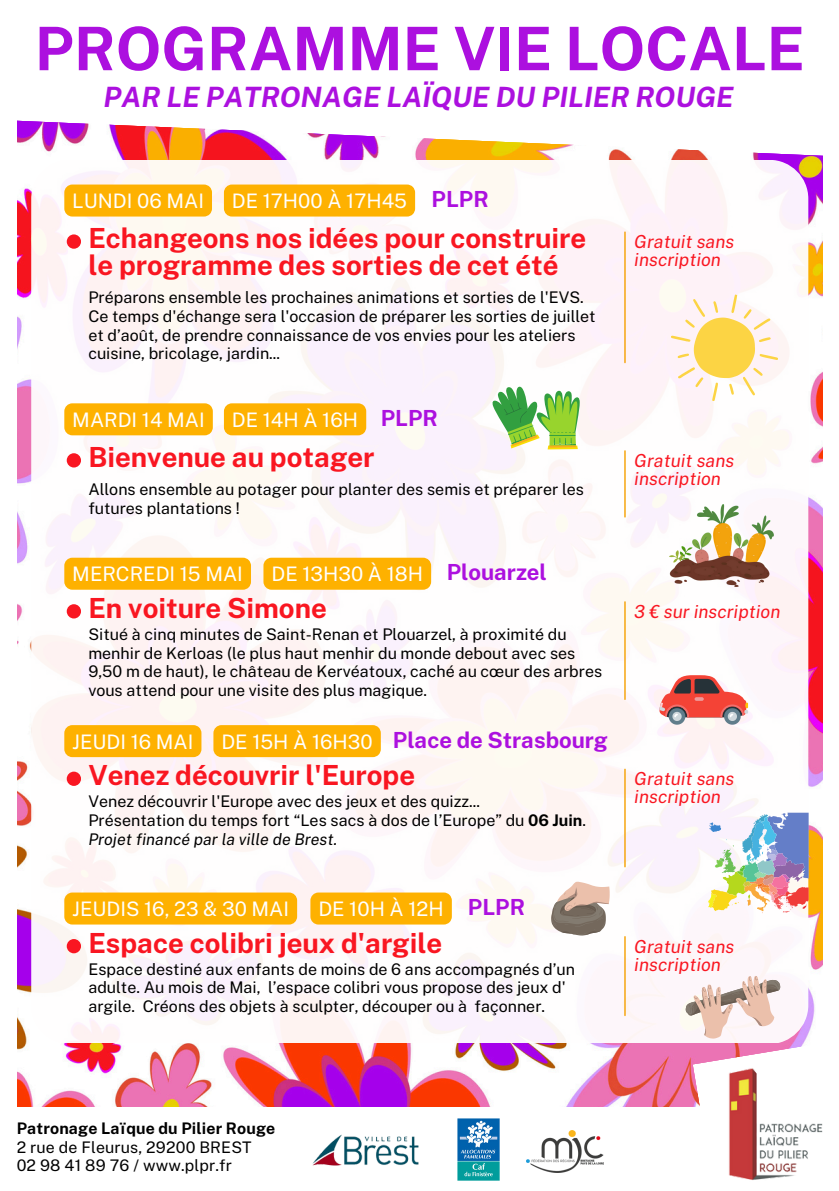
<style>
.page{position:relative;width:839px;height:1191px;background:#fff}
.page>*{position:absolute;margin:0;border:0;box-sizing:border-box;transform-origin:0 0}
.t1{font:700 60px "Public Sans";color:#ac10df}
.t2{font:italic 700 28px "Public Sans";color:#ac10df}
.t3{font:700 27.8px/27px "Public Sans";color:#f91621}
.t4{font:700 22.2px "Public Sans";color:#ac10df}
.t5{font:20px "Public Sans";color:#fff}
.t6{font:italic 18px/18px "Public Sans";color:#f91621}
.t7{font:16px/18.8px "Public Sans";color:#000}
.t8{font:italic 16px "Public Sans";color:#000}
.t9{font:700 16px "Public Sans";letter-spacing:.01em;color:#000}
.s1{font-weight:700}
</style>
<div class="page">
<img style="left:17px;top:160px;width:806px;height:947px">
<img style="left:312px;top:1134px;width:107px;height:32px">
<img style="left:457px;top:1119px;width:42px;height:61px">
<img style="left:526px;top:1131px;width:77px;height:42px">
<svg style="left:17px;top:120px;width:806px;height:40px"></svg>
<div style="left:31px;top:160px;width:777px;height:883px;background:#fffefe;border-radius:39px"></div>
<hr style="left:624px;top:602px;width:1px;height:97px;background:#f6a611">
<div style="left:67px;top:604px;width:14px;height:15px;background:#f91621;border-radius:50%"></div>
<hr style="left:624px;top:232px;width:1px;height:131px;background:#f6a611">
<div style="left:67px;top:234px;width:14px;height:15px;background:#f91621;border-radius:50%"></div>
<hr style="left:624px;top:451px;width:1px;height:66px;background:#f6a611">
<div style="left:67px;top:453px;width:14px;height:15px;background:#f91621;border-radius:50%"></div>
<hr style="left:624px;top:937px;width:1px;height:78px;background:#f6a611">
<div style="left:67px;top:939px;width:14px;height:14px;background:#f91621;border-radius:50%"></div>
<hr style="left:624px;top:769px;width:1px;height:98px;background:#f6a611">
<div style="left:67px;top:772px;width:14px;height:14px;background:#f91621;border-radius:50%"></div>
<img style="left:669px;top:504px;width:104px;height:83px">
<svg style="left:491px;top:385px;width:88px;height:64px"></svg>
<svg style="left:659px;top:283px;width:130px;height:130px"></svg>
<svg style="left:659px;top:675px;width:89px;height:50px"></svg>
<img style="left:708px;top:813px;width:100px;height:100px">
<svg style="left:551px;top:882px;width:58px;height:54px"></svg>
<svg style="left:617px;top:976px;width:206px;height:204px"></svg>
<div style="left:64px;top:185px;width:148px;height:32px;background:#feb100"></div>
<div style="left:224px;top:185px;width:191px;height:32px;background:#feb100"></div>
<div style="left:64px;top:558px;width:187px;height:32px;background:#feb100"></div>
<div style="left:263px;top:558px;width:168px;height:32px;background:#feb100"></div>
<div style="left:64px;top:403px;width:149px;height:32px;background:#feb100"></div>
<div style="left:224px;top:403px;width:142px;height:32px;background:#feb100"></div>
<div style="left:64px;top:893px;width:233px;height:32px;background:#feb100;border-radius:8px"></div>
<div style="left:310px;top:893px;width:142px;height:32px;background:#feb100"></div>
<div style="left:64px;top:725px;width:137px;height:32px;background:#feb100"></div>
<div style="left:213px;top:725px;width:168px;height:32px;background:#feb100"></div>
<p class="t1" style="left:35px;top:13px;width:771px">PROGRAMME VIE LOCALE</p>
<h4 class="t2" style="left:103px;top:80px;width:631px">PAR LE PATRONAGE LAÏQUE DU PILIER ROUGE</h4>
<h5 class="t5" style="left:72px;top:189px;width:133px">LUNDI 06 MAI</h5>
<h3 class="t5" style="left:232px;top:189px;width:177px">DE 17H00 À 17H45</h3>
<h5 class="t4" style="left:431px;top:186px;width:59px">PLPR</h5>
<p class="t3" style="left:88px;top:225px;width:499px">Echangeons nos idées pour construire le programme des sorties de cet été</p>
<p class="t7" style="left:88px;top:288px;width:497px">Préparons ensemble les prochaines animations et sorties de l'EVS.</p>
<h3 class="t7" style="left:88px;top:307px;width:509px">Ce temps d'échange sera l'occasion de préparer les sorties de juillet et d’août, de prendre connaissance de vos envies pour les ateliers cuisine, bricolage, jardin...</h3>
<p class="t5" style="left:72px;top:408px;width:134px">MARDI 14 MAI</p>
<h5 class="t5" style="left:232px;top:408px;width:128px">DE 14H À 16H</h5>
<p class="t4" style="left:380px;top:405px;width:59px">PLPR</p>
<h3 class="t3" style="left:88px;top:443px;width:287px">Bienvenue au potager</h3>
<h6 class="t7" style="left:88px;top:480px;width:497px">Allons ensemble au potager pour planter des semis et préparer les futures plantations !</h6>
<p class="t5" style="left:72px;top:562px;width:172px">MERCREDI 15 MAI</p>
<p class="t5" style="left:271px;top:562px;width:153px">DE 13H30 À 18H</p>
<p class="t3" style="left:88px;top:594px;width:240px">En voiture Simone</p>
<h6 class="t4" style="left:447px;top:559px;width:101px">Plouarzel</h6>
<h5 class="t7" style="left:88px;top:625px;width:515px">Situé à cinq minutes de Saint-Renan et Plouarzel, à proximité du menhir de Kerloas (le plus haut menhir du monde debout avec ses 9,50 m de haut), le château de Kervéatoux, caché au cœur des arbres vous attend pour une visite des plus magique.</h5>
<h3 class="t5" style="left:72px;top:730px;width:123px">JEUDI 16 MAI</h3>
<p class="t5" style="left:221px;top:730px;width:153px">DE 15H À 16H30</p>
<p class="t4" style="left:393px;top:727px;width:216px">Place de Strasbourg</p>
<h4 class="t3" style="left:88px;top:762px;width:328px">Venez découvrir l'Europe</h4>
<p class="t7" style="left:88px;top:792px;width:393px">Venez découvrir l'Europe avec des jeux et des quizz...</p>
<p class="t7" style="left:88px;top:811px;width:499px">Présentation du temps fort “Les sacs à dos de l’Europe” du <span class="s1">06 Juin</span>.</p>
<p class="t8" style="left:88px;top:830px;width:250px">Projet financé par la ville de Brest.</p>
<p class="t5" style="left:72px;top:897px;width:218px">JEUDIS 16, 23 &amp; 30 MAI</p>
<h5 class="t5" style="left:318px;top:897px;width:127px">DE 10H À 12H</h5>
<h5 class="t3" style="left:88px;top:929px;width:355px">Espace colibri jeux d'argile</h5>
<p class="t4" style="left:468px;top:894px;width:59px">PLPR</p>
<p class="t7" style="left:88px;top:960px;width:488px">Espace destiné aux enfants de moins de 6 ans accompagnés d’un adulte. Au mois de Mai, l’espace colibri vous propose des jeux d' argile. Créons des objets à sculpter, découper ou à façonner.</p>
<p class="t6" style="left:634px;top:233px;width:102px">Gratuit sans inscription</p>
<h5 class="t6" style="left:634px;top:451px;width:102px">Gratuit sans inscription</h5>
<h5 class="t6" style="left:634px;top:602px;width:148px">3 € sur inscription</h5>
<p class="t6" style="left:634px;top:770px;width:102px">Gratuit sans inscription</p>
<p class="t6" style="left:634px;top:937px;width:102px">Gratuit sans inscription</p>
<h2 class="t9" style="left:17px;top:1119px;width:260px">Patronage Laïque du Pilier Rouge</h2>
<h5 class="t7" style="left:17px;top:1137px;width:236px">2 rue de Fleurus, 29200 BREST</h5>
<h4 class="t7" style="left:17px;top:1156px;width:217px">02 98 41 89 76 / www.plpr.fr</h4>
</div>
